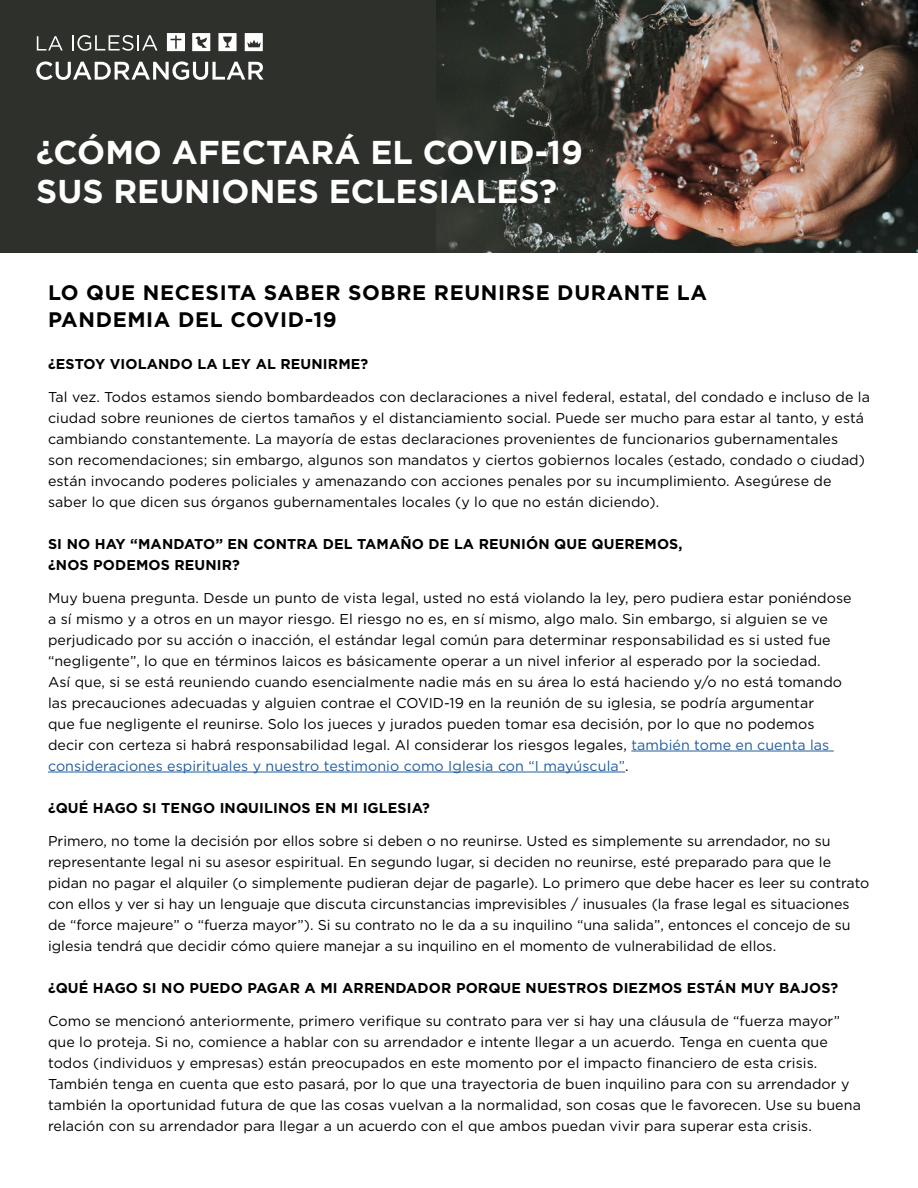
<style>
.page{position:relative;width:918px;height:1188px;background:#fff}
.page>*{position:absolute;margin:0;border:0;box-sizing:border-box;transform-origin:0 0}
.t1{font:700 33px/39px "Gotham";color:#fff}
.t2{font:700 21px/27px "Gotham";letter-spacing:.03em;color:#000}
.t3{font:14.25px/21px "Gotham";letter-spacing:.005em;color:#000}
.t4{font:700 14.25px/21px "Gotham";letter-spacing:.01em;color:#000}
.s1{color:#215d9e}
</style>
<div class="page">
<img style="left:435px;top:0;width:483px;height:253px">
<div style="left:0;top:0;width:435px;height:253px;background:#2e302b"></div>
<hr style="left:631px;top:751px;width:203px;height:1px;background:#215d9e">
<hr style="left:48px;top:772px;width:577px;height:1px;background:#215d9e">
<svg style="left:167px;top:33px;width:18px;height:18px"></svg>
<svg style="left:192px;top:33px;width:18px;height:18px"></svg>
<svg style="left:245px;top:33px;width:18px;height:18px"></svg>
<svg style="left:218px;top:33px;width:19px;height:18px"></svg>
<svg style="left:37px;top:36px;width:26px;height:15px"></svg>
<svg style="left:72px;top:35px;width:86px;height:16px"></svg>
<svg style="left:36px;top:61px;width:228px;height:19px"></svg>
<h1 class="t1" style="left:36px;top:132px;width:548px">¿CÓMO AFECTARÁ EL COVID-19<br>SUS REUNIONES ECLESIALES?</h1>
<h2 class="t2" style="left:48px;top:279px;width:661px">LO QUE NECESITA SABER SOBRE REUNIRSE DURANTE LA<br>PANDEMIA DEL COVID-19</h2>
<p class="t4" style="left:48px;top:353px;width:322px">¿ESTOY VIOLANDO LA LEY AL REUNIRME?</p>
<p class="t3" style="left:48px;top:386px;width:823px">Tal vez. Todos estamos siendo bombardeados con declaraciones a nivel federal, estatal, del condado e incluso de la ciudad sobre reuniones de ciertos tamaños y el distanciamiento social. Puede ser mucho para estar al tanto, y está cambiando constantemente. La mayoría de estas declaraciones provenientes de funcionarios gubernamentales<br>son recomendaciones; sin embargo, algunos son mandatos y ciertos gobiernos locales (estado, condado o ciudad) están invocando poderes policiales y amenazando con acciones penales por su incumplimiento. Asegúrese de saber lo que dicen sus órganos gubernamentales locales (y lo que no están diciendo).</p>
<p class="t4" style="left:48px;top:533px;width:636px">SI NO HAY “MANDATO” EN CONTRA DEL TAMAÑO DE LA REUNIÓN QUE QUEREMOS, ¿NOS PODEMOS REUNIR?</p>
<p class="t3" style="left:48px;top:587px;width:805px">Muy buena pregunta. Desde un punto de vista legal, usted no está violando la ley, pero pudiera estar poniéndose a sí mismo y a otros en un mayor riesgo. El riesgo no es, en sí mismo, algo malo. Sin embargo, si alguien se ve perjudicado por su acción o inacción, el estándar legal común para determinar responsabilidad es si usted fue “negligente”, lo que en términos laicos es básicamente operar a un nivel inferior al esperado por la sociedad.<br>Así que, si se está reuniendo cuando esencialmente nadie más en su área lo está haciendo y/o no está tomando las precauciones adecuadas y alguien contrae el COVID-19 en la reunión de su iglesia, se podría argumentar<br>que fue negligente el reunirse. Solo los jueces y jurados pueden tomar esa decisión, por lo que no podemos decir con certeza si habrá responsabilidad legal. Al considerar los riesgos legales, <span class="s1">también tome en cuenta las consideraciones espirituales y nuestro testimonio como Iglesia con “I mayúscula”</span>.</p>
<p class="t4" style="left:48px;top:797px;width:384px">¿QUÉ HAGO SI TENGO INQUILINOS EN MI IGLESIA?</p>
<p class="t3" style="left:48px;top:830px;width:823px">Primero, no tome la decisión por ellos sobre si deben o no reunirse. Usted es simplemente su arrendador, no su representante legal ni su asesor espiritual. En segundo lugar, si deciden no reunirse, esté preparado para que le pidan no pagar el alquiler (o simplemente pudieran dejar de pagarle). Lo primero que debe hacer es leer su contrato con ellos y ver si hay un lenguaje que discuta circunstancias imprevisibles / inusuales (la frase legal es situaciones de “force majeure” o “fuerza mayor”). Si su contrato no le da a su inquilino “una salida”, entonces el concejo de su iglesia tendrá que decidir cómo quiere manejar a su inquilino en el momento de vulnerabilidad de ellos.</p>
<p class="t4" style="left:48px;top:977px;width:792px">¿QUÉ HAGO SI NO PUEDO PAGAR A MI ARRENDADOR PORQUE NUESTROS DIEZMOS ESTÁN MUY BAJOS?</p>
<p class="t3" style="left:48px;top:1010px;width:814px">Como se mencionó anteriormente, primero verifique su contrato para ver si hay una cláusula de “fuerza mayor” que lo proteja. Si no, comience a hablar con su arrendador e intente llegar a un acuerdo. Tenga en cuenta que todos (individuos y empresas) están preocupados en este momento por el impacto financiero de esta crisis.<br>También tenga en cuenta que esto pasará, por lo que una trayectoria de buen inquilino para con su arrendador y también la oportunidad futura de que las cosas vuelvan a la normalidad, son cosas que le favorecen. Use su buena relación con su arrendador para llegar a un acuerdo con el que ambos puedan vivir para superar esta crisis.</p>
</div>
